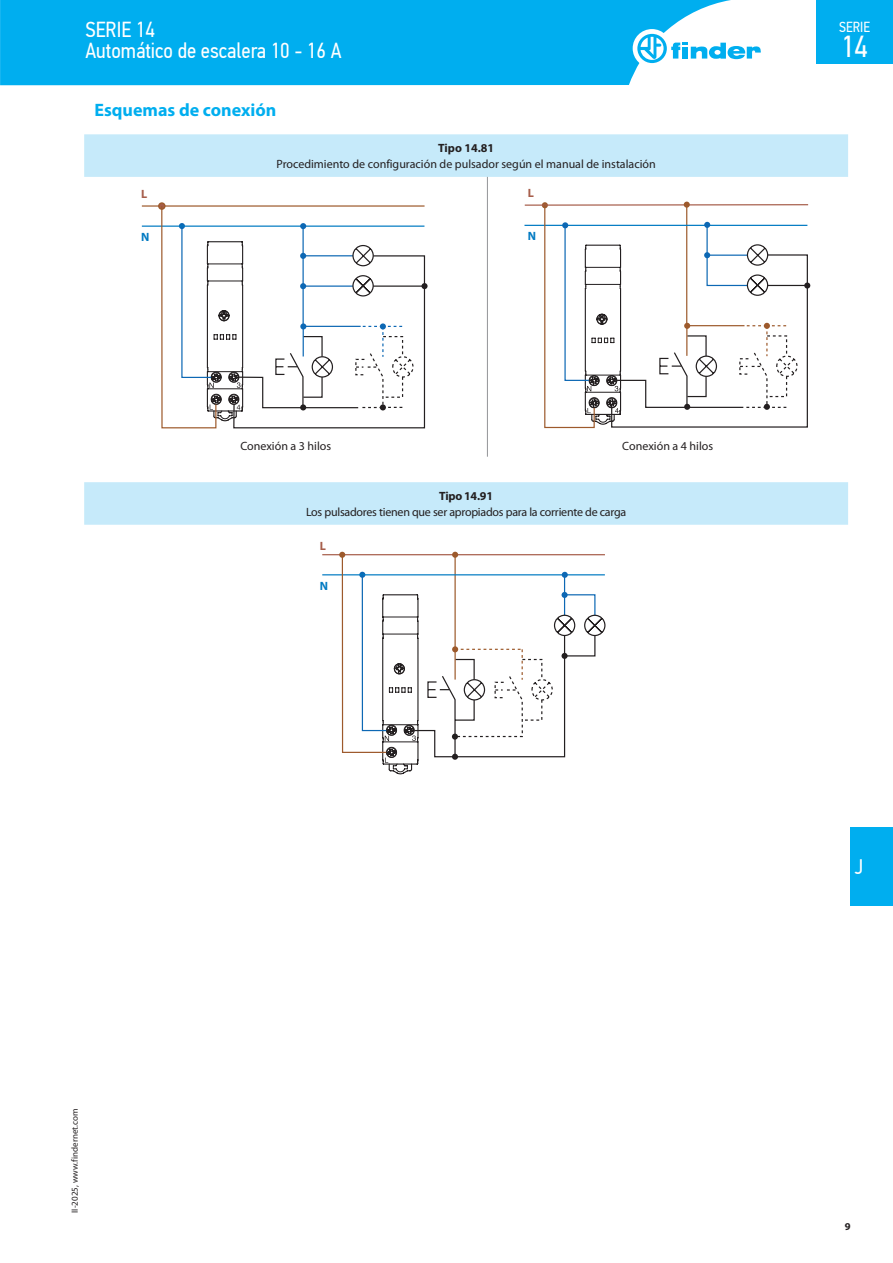
<style>
.page{position:relative;width:893px;height:1263px;background:#fff}
.page>*{position:absolute;margin:0;border:0;box-sizing:border-box;transform-origin:0 0}
.t1{font:30.3px "PF Din Text Cond Pro";color:#fff}
.t2{font:21.75px/21px "PF Din Text Cond Pro";color:#fff}
.t3{font:21px "PF Din Text Cond Pro";color:#fff}
.t4{font:700 18px "Myriad Pro";color:#00aeef}
.t5{font:14.55px "PF Din Text Cond Pro";color:#fff}
.t6{font:12px "Myriad Pro";color:#231f20}
.t7{font:12px "Myriad Pro";letter-spacing:-.02em;color:#231f20}
.t8{font:700 12px "Myriad Pro";letter-spacing:-.02em;color:#231f20}
.t9{font:700 12px "Myriad Pro";color:#007ac2}
.t10{font:700 12px "Myriad Pro";color:#a65d4a}
.t11{font:700 10.5px "Myriad Pro";color:#231f20}
.t12{font:9px "Myriad Pro";color:#231f20}
</style>
<div class="page">
<div style="left:0;top:0;width:731px;height:85px;background:#00aeef"></div>
<div style="left:633px;top:29px;width:38px;height:39px;background:#fff;border-radius:50%"></div>
<svg style="left:637px;top:34px;width:124px;height:29px"></svg>
<div style="left:816px;top:0;width:77px;height:64px;background:#00aeef"></div>
<div style="left:850px;top:827px;width:43px;height:79px;background:#00aeef"></div>
<svg style="left:84px;top:134px;width:764px;height:391px"></svg>
<hr style="left:487px;top:177px;width:1px;height:280px;background:#939598">
<hr style="left:142px;top:205px;width:283px;height:2px;background:#9d5a2c">
<div style="left:421px;top:283px;width:7px;height:6px;background:#231f20;border-radius:50%"></div>
<div style="left:158px;top:202px;width:8px;height:8px;border:1px solid #9d5a2c;border-radius:50%"></div>
<hr style="left:142px;top:226px;width:282px;height:1px;background:#007ac2">
<svg style="left:159px;top:203px;width:267px;height:225px"></svg>
<hr style="left:525px;top:204px;width:283px;height:2px;background:#a65d4a">
<div style="left:804px;top:282px;width:6px;height:7px;background:#231f20;border-radius:50%"></div>
<hr style="left:524px;top:225px;width:283px;height:1px;background:#007ac2">
<svg style="left:542px;top:202px;width:266px;height:226px"></svg>
<hr style="left:322px;top:554px;width:283px;height:1px;background:#a65d4a">
<hr style="left:322px;top:574px;width:283px;height:1px;background:#007ac2">
<svg style="left:339px;top:552px;width:266px;height:222px"></svg>
<h2 class="t2" style="left:85px;top:19px;width:258px">SERIE 14<br>Automático de escalera 10 - 16 A</h2>
<h3 class="t4" style="left:94px;top:98px;width:183px">Esquemas de conexión</h3>
<p class="t10" style="left:141px;top:186px;width:8px">L</p>
<p class="t9" style="left:141px;top:229px;width:10px">N</p>
<p class="t8" style="left:438px;top:140px;width:57px">Tipo 14.81</p>
<p class="t6" style="left:276px;top:157px;width:381px">Procedimiento de configuración de pulsador según el manual de instalación</p>
<p class="t10" style="left:528px;top:185px;width:8px">L</p>
<p class="t6" style="left:240px;top:438px;width:92px">Conexión a 3 hilos</p>
<p class="t9" style="left:528px;top:228px;width:10px">N</p>
<p class="t6" style="left:622px;top:438px;width:92px">Conexión a 4 hilos</p>
<p class="t8" style="left:439px;top:488px;width:55px">Tipo 14.91</p>
<p class="t7" style="left:306px;top:505px;width:322px">Los pulsadores tienen que ser apropiados para la corriente de carga</p>
<p class="t10" style="left:320px;top:538px;width:8px">L</p>
<p class="t9" style="left:320px;top:578px;width:10px">N</p>
<p class="t12" style="left:69px;top:1213px;width:105px;rotate:-90deg">II-2025, www.findernet.com</p>
<p class="t5" style="left:839px;top:19px;width:32px">SERIE</p>
<h1 class="t1" style="left:841px;top:28px;width:28px">14</h1>
<h3 class="t3" style="left:855px;top:855px;width:10px">J</h3>
<p class="t11" style="left:845px;top:1219px;width:7px">9</p>
</div>
